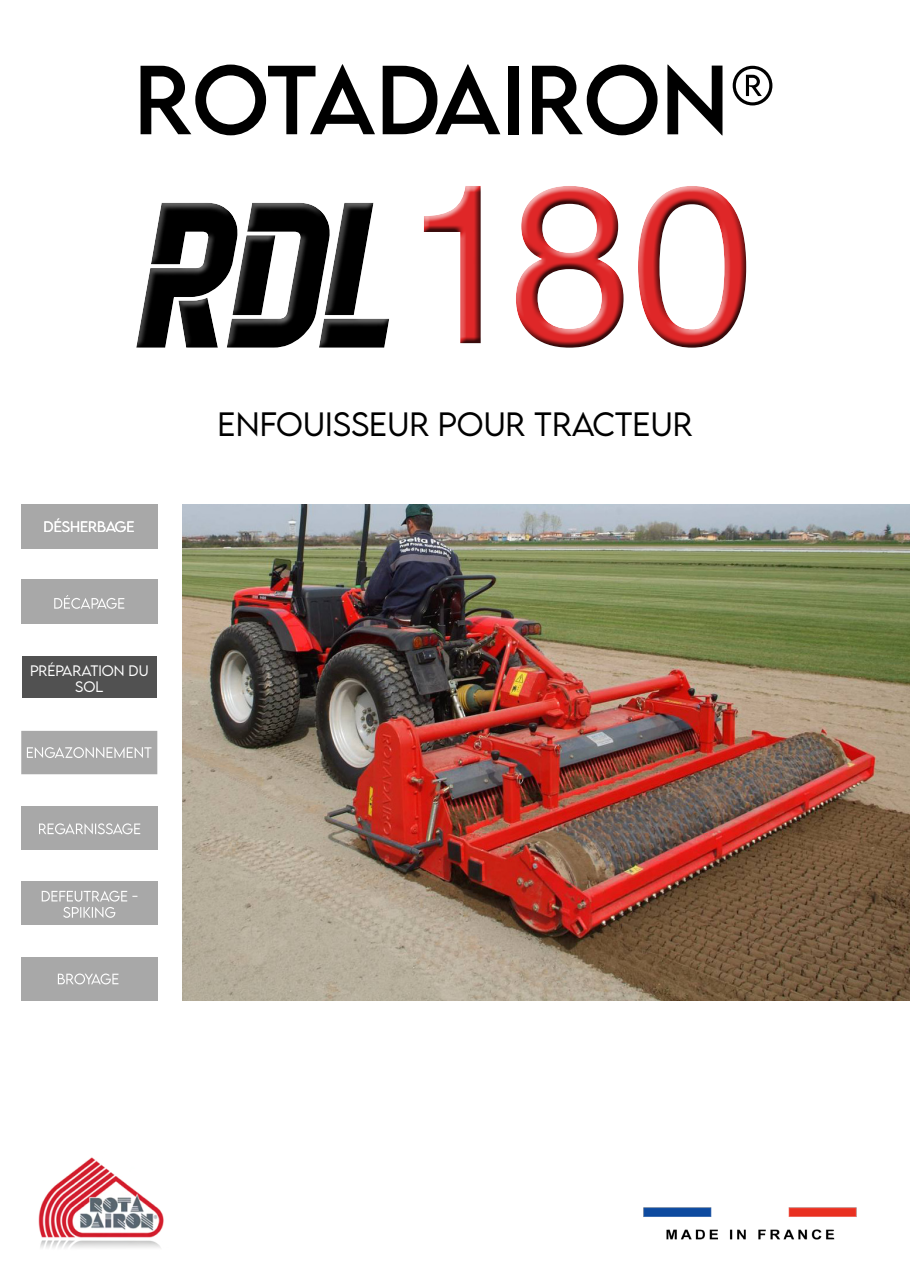
<style>
.page{position:relative;width:910px;height:1280px;background:#fff}
.page>*{position:absolute;margin:0;border:0;box-sizing:border-box;transform-origin:0 0}
.t1{font:225px "Swiss 721 BT";color:#df2728}
.t2{font:87px "LEMONMILK";color:#000}
.t3{font:300 30px "LEMONMILK";color:#000}
.t4{font:300 13.5px/16.2px "LEMONMILK";color:#fff;text-align:center}
</style>
<div class="page">
<img style="left:183px;top:504px;width:727px;height:496px">
<div style="left:21px;top:504px;width:136px;height:45px;background:#a8a8a8"></div>
<div style="left:22px;top:656px;width:135px;height:42px;background:#515151"></div>
<div style="left:21px;top:881px;width:136px;height:44px;background:#a8a8a8"></div>
<svg style="left:42px;top:891px;width:95px;height:27px"></svg>
<div style="left:21px;top:806px;width:136px;height:43px;background:#a8a8a8"></div>
<svg style="left:39px;top:823px;width:101px;height:11px"></svg>
<div style="left:21px;top:957px;width:136px;height:43px;background:#a8a8a8"></div>
<svg style="left:58px;top:973px;width:60px;height:11px"></svg>
<div style="left:21px;top:731px;width:136px;height:43px;background:#a8a8a8"></div>
<svg style="left:27px;top:747px;width:125px;height:11px"></svg>
<div style="left:21px;top:580px;width:136px;height:44px;background:#a8a8a8"></div>
<svg style="left:54px;top:595px;width:70px;height:14px"></svg>
<img style="left:643px;top:1207px;width:214px;height:33px">
<img style="left:38px;top:1157px;width:126px;height:91px">
<div style="left:129px;top:197px;width:270px;height:161px;background:#000;opacity:.75"></div>
<div style="left:418px;top:181px;width:335px;height:173px;background:#000;opacity:.75"></div>
<p class="t2" style="left:134px;top:43px;width:644px">ROTADAIRON®</p>
<h1 class="t1" style="left:403px;top:126px;width:353px">180</h1>
<p class="t4" style="left:44px;top:518px;width:93px">DÉSHERBAGE</p>
<p class="t4" style="left:30px;top:662px;width:120px">PRÉPARATION DU<br>SOL</p>
<p class="t3" style="left:218px;top:405px;width:476px">ENFOUISSEUR POUR TRACTEUR</p>
</div>
